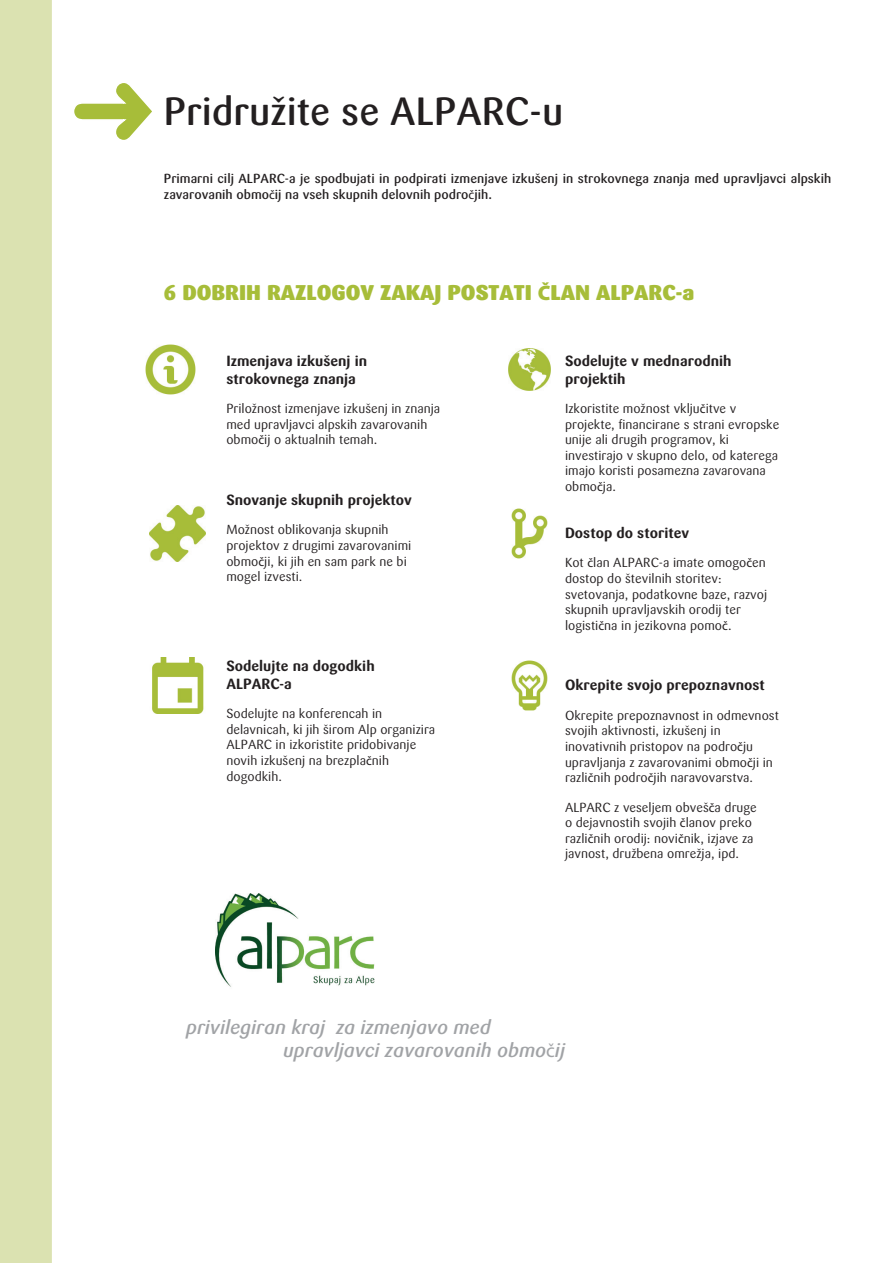
<style>
.page{position:relative;width:893px;height:1263px;background:#fff}
.page>*{position:absolute;margin:0;border:0;box-sizing:border-box;transform-origin:0 0}
.t1{font:500 39px "Sari";color:#231f20}
.t2{font:900 21.15px "Sari";color:#a7bd39}
.t3{font:italic 500 19.5px/23.4px "Sari";color:#a1a3a6}
.t4{font:700 14.55px/17.5px "Sari";color:#231f20}
.t5{font:13.05px/15.6px "Sari";color:#231f20}
.t6{font:500 13.05px/15.6px "Sari";color:#231f20}
.s1{font-family:"Myriad Pro";font-weight:400}
.s2{font-family:"Myriad Pro"}
.s3{font-family:"Myriad Pro";font-weight:400;font-style:normal}
</style>
<div class="page">
<svg style="left:74px;top:83px;width:78px;height:57px"></svg>
<div style="left:0;top:0;width:52px;height:1263px;background:#dbe2b1"></div>
<img style="left:145px;top:344px;width:51px;height:51px">
<img style="left:150px;top:506px;width:56px;height:56px">
<img style="left:152px;top:657px;width:52px;height:56px">
<img style="left:508px;top:348px;width:43px;height:43px">
<img style="left:511px;top:508px;width:37px;height:51px">
<img style="left:511px;top:660px;width:37px;height:51px">
<img style="left:215px;top:893px;width:160px;height:94px">
<h1 class="t1" style="left:164px;top:89px;width:401px">Pridružite se ALPARC-u</h1>
<p class="t6" style="left:164px;top:171px;width:669px">Primarni cilj ALPARC-a je spodbujati in podpirati izmenjave izkušenj in strokovnega znanja med upravljavci alpskih zavarovanih obmo<span class="s1">č</span>ij na vseh skupnih delovnih podro<span class="s1">č</span>jih.</p>
<h2 class="t2" style="left:164px;top:279px;width:532px">6 DOBRIH RAZLOGOV ZAKAJ POSTATI <span class="s2">Č</span>LAN ALPARC-a</h2>
<p class="t4" style="left:226px;top:352px;width:142px">Izmenjava izkušenj in strokovnega znanja</p>
<p class="t5" style="left:226px;top:401px;width:215px">Priložnost izmenjave izkušenj in znanja med upravljavci alpskih zavarovanih obmo<span class="s2">č</span>ij o aktualnih temah.</p>
<p class="t4" style="left:226px;top:491px;width:187px">Snovanje skupnih projektov</p>
<p class="t5" style="left:226px;top:522px;width:186px">Možnost oblikovanja skupnih projektov z drugimi zavarovanimi obmo<span class="s2">č</span>ji, ki jih en sam park ne bi mogel izvesti.</p>
<p class="t4" style="left:226px;top:657px;width:150px">Sodelujte na dogodkih<br>ALPARC-a</p>
<p class="t5" style="left:226px;top:706px;width:210px">Sodelujte na konferencah in delavnicah, ki jih širom Alp organizira<br>ALPARC in izkoristite pridobivanje novih izkušenj na brezpla<span class="s2">č</span>nih dogodkih.</p>
<p class="t4" style="left:565px;top:352px;width:168px">Sodelujte v mednarodnih projektih</p>
<p class="t5" style="left:565px;top:401px;width:216px">Izkoristite možnost vklju<span class="s2">č</span>itve v projekte, financirane s strani evropske unije ali drugih programov, ki investirajo v skupno delo, od katerega imajo koristi posamezna zavarovana obmo<span class="s2">č</span>ja.</p>
<p class="t4" style="left:565px;top:524px;width:126px">Dostop do storitev</p>
<p class="t5" style="left:565px;top:555px;width:204px">Kot <span class="s2">č</span>lan ALPARC-a imate omogo<span class="s2">č</span>en dostop do številnih storitev: svetovanja, podatkovne baze, razvoj skupnih upravljavskih orodij ter logisti<span class="s2">č</span>na in jezikovna pomo<span class="s2">č</span>.</p>
<p class="t4" style="left:565px;top:676px;width:201px">Okrepite svojo prepoznavnost</p>
<p class="t5" style="left:565px;top:708px;width:215px">Okrepite prepoznavnost in odmevnost svojih aktivnosti, izkušenj in inovativnih pristopov na podro<span class="s2">č</span>ju upravljanja z zavarovanimi obmo<span class="s2">č</span>ji in razli<span class="s2">č</span>nih podro<span class="s2">č</span>jih naravovarstva.</p>
<p class="t5" style="left:565px;top:799px;width:193px">ALPARC z veseljem obveš<span class="s2">č</span>a druge o dejavnostih svojih <span class="s2">č</span>lanov preko razli<span class="s2">č</span>nih orodij: novi<span class="s2">č</span>nik, izjave za javnost, družbena omrežja, ipd.</p>
<h3 class="t3" style="left:283px;top:1015px;width:283px;text-indent:-97px">privilegiran kraj za izmenjavo med upravljavci zavarovanih obmo<span class="s3">č</span>ij</h3>
</div>
